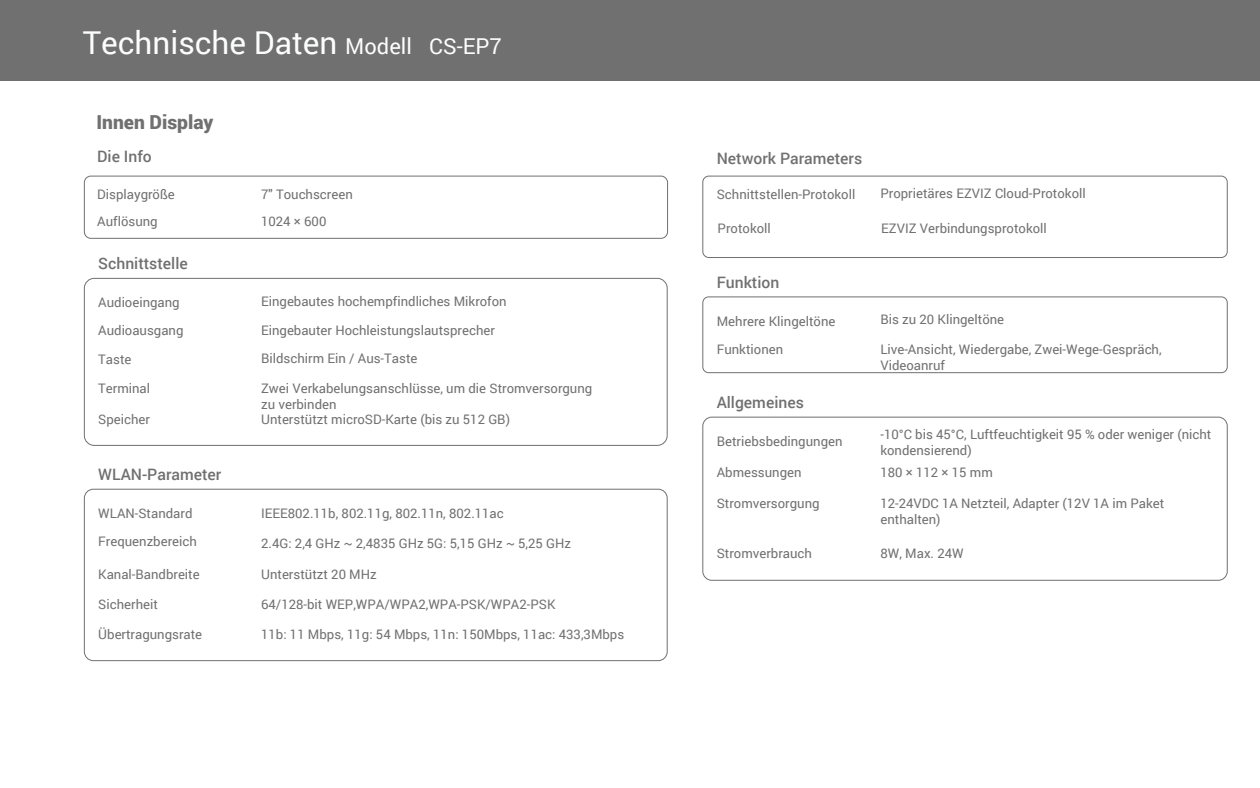
<style>
.page{position:relative;width:1260px;height:788px;background:#fff}
.page>*{position:absolute;margin:0;border:0;box-sizing:border-box;transform-origin:0 0}
.t1{font:31.5px "Roboto";color:#fcfdfd}
.t2{font:900 19.25px "Roboto";color:#717071}
.t3{font:500 15.75px "Roboto";color:#717071}
.t4{font:13.12px/15.8px "Roboto";color:#717071}
.s1{font-size:21.88px}
</style>
<div class="page">
<div style="left:0;top:0;width:1260px;height:80px;background:#717071"></div>
<div style="left:84px;top:278px;width:584px;height:168px;border:1px solid #717071;border-radius:10px"></div>
<div style="left:84px;top:488px;width:584px;height:173px;border:1px solid #717071;border-radius:9px"></div>
<div style="left:702px;top:416px;width:526px;height:164px;border:1px solid #717071;border-radius:9px"></div>
<div style="left:702px;top:296px;width:526px;height:77px;border:1px solid #717071;border-radius:6px"></div>
<div style="left:702px;top:176px;width:526px;height:82px;border:1px solid #717071;border-radius:6px"></div>
<div style="left:84px;top:176px;width:584px;height:63px;border:1px solid #717071;border-radius:7px"></div>
<h1 class="t1" style="left:83px;top:21px;width:421px">Technische Daten <span class="s1">Modell CS-EP7</span></h1>
<h2 class="t2" style="left:96px;top:108px;width:119px">Innen Display</h2>
<p class="t3" style="left:97px;top:145px;width:56px">Die Info</p>
<p class="t4" style="left:97px;top:186px;width:79px">Displaygröße</p>
<p class="t4" style="left:261px;top:185px;width:93px">7" Touchscreen</p>
<p class="t4" style="left:97px;top:213px;width:62px">Auflösung</p>
<p class="t4" style="left:261px;top:213px;width:67px">1024 × 600</p>
<p class="t3" style="left:98px;top:252px;width:91px">Schnittstelle</p>
<p class="t4" style="left:98px;top:294px;width:83px">Audioeingang</p>
<p class="t4" style="left:261px;top:293px;width:247px">Eingebautes hochempfindliches Mikrofon</p>
<p class="t4" style="left:98px;top:322px;width:87px">Audioausgang</p>
<p class="t4" style="left:261px;top:322px;width:235px">Eingebauter Hochleistungslautsprecher</p>
<p class="t4" style="left:98px;top:350px;width:35px">Taste</p>
<p class="t4" style="left:261px;top:350px;width:158px">Bildschirm Ein / Aus-Taste</p>
<p class="t4" style="left:98px;top:379px;width:53px">Terminal</p>
<p class="t4" style="left:261px;top:379px;width:333px">Zwei Verkabelungsanschlüsse, um die Stromversorgung zu verbinden</p>
<p class="t4" style="left:98px;top:410px;width:53px">Speicher</p>
<p class="t4" style="left:261px;top:410px;width:250px">Unterstützt microSD-Karte (bis zu 512 GB)</p>
<p class="t3" style="left:98px;top:463px;width:125px">WLAN-Parameter</p>
<p class="t4" style="left:98px;top:505px;width:96px">WLAN-Standard</p>
<p class="t4" style="left:261px;top:505px;width:244px">IEEE802.11b, 802.11g, 802.11n, 802.11ac</p>
<p class="t4" style="left:98px;top:533px;width:100px">Frequenzbereich</p>
<p class="t4" style="left:261px;top:535px;width:312px">2.4G: 2,4 GHz ~ 2,4835 GHz 5G: 5,15 GHz ~ 5,25 GHz</p>
<p class="t4" style="left:98px;top:566px;width:103px">Kanal-Bandbreite</p>
<p class="t4" style="left:261px;top:566px;width:117px">Unterstützt 20 MHz</p>
<p class="t4" style="left:98px;top:596px;width:61px">Sicherheit</p>
<p class="t4" style="left:261px;top:596px;width:296px">64/128-bit WEP,WPA/WPA2,WPA-PSK/WPA2-PSK</p>
<p class="t4" style="left:98px;top:625px;width:105px">Übertragungsrate</p>
<p class="t4" style="left:261px;top:625px;width:365px">11b: 11 Mbps, 11g: 54 Mbps, 11n: 150Mbps, 11ac: 433,3Mbps</p>
<p class="t3" style="left:717px;top:148px;width:147px">Network Parameters</p>
<p class="t4" style="left:717px;top:186px;width:140px">Schnittstellen-Protokoll</p>
<p class="t4" style="left:880px;top:184px;width:207px">Proprietäres EZVIZ Cloud-Protokoll</p>
<p class="t4" style="left:718px;top:220px;width:55px">Protokoll</p>
<p class="t4" style="left:881px;top:220px;width:167px">EZVIZ Verbindungsprotokoll</p>
<p class="t3" style="left:717px;top:271px;width:64px">Funktion</p>
<p class="t4" style="left:717px;top:313px;width:120px">Mehrere Klingeltöne</p>
<p class="t4" style="left:880px;top:311px;width:125px">Bis zu 20 Klingeltöne</p>
<p class="t4" style="left:717px;top:341px;width:68px">Funktionen</p>
<p class="t4" style="left:880px;top:340px;width:283px">Live-Ansicht, Wiedergabe, Zwei-Wege-Gespräch,<br>Videoanruf</p>
<p class="t3" style="left:717px;top:391px;width:89px">Allgemeines</p>
<p class="t4" style="left:717px;top:433px;width:127px">Betriebsbedingungen</p>
<p class="t4" style="left:880px;top:426px;width:333px">-10°C bis 45°C, Luftfeuchtigkeit 95 % oder weniger (nicht kondensierend)</p>
<p class="t4" style="left:717px;top:463px;width:86px">Abmessungen</p>
<p class="t4" style="left:880px;top:463px;width:114px">180 × 112 × 15 mm</p>
<p class="t4" style="left:880px;top:495px;width:285px">12-24VDC 1A Netzteil, Adapter (12V 1A im Paket enthalten)</p>
<p class="t4" style="left:717px;top:495px;width:104px">Stromversorgung</p>
<p class="t4" style="left:717px;top:545px;width:97px">Stromverbrauch</p>
<p class="t4" style="left:880px;top:545px;width:85px">8W, Max. 24W</p>
</div>
